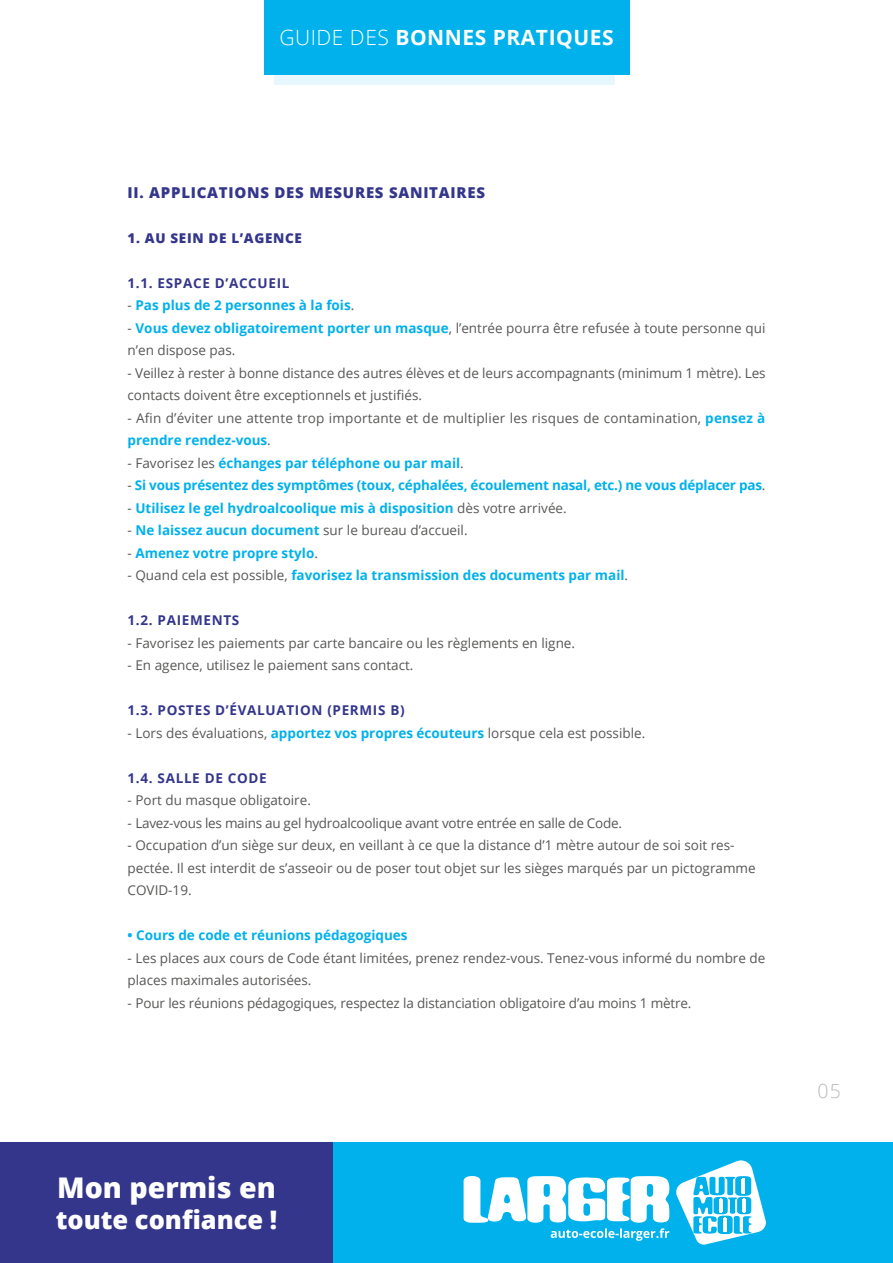
<style>
.page{position:relative;width:893px;height:1263px;background:#fff}
.page>*{position:absolute;margin:0;border:0;box-sizing:border-box;transform-origin:0 0}
.t1{font:800 28.5px "Open Sans";color:#fff}
.t2{font:800 25.5px "Open Sans";color:#fff}
.t3{font:700 21px "Open Sans";letter-spacing:.025em;color:#fff}
.t4{font:300 19.5px "Open Sans";color:#bcbcbc}
.t5{font:800 15px "Open Sans";letter-spacing:.05em;color:#34368c}
.t6{font:13.5px/22.5px "Open Sans";color:#575756}
.t7{font:700 13.5px "Open Sans";color:#00b1eb}
.t8{font:700 13.5px "Open Sans";letter-spacing:.05em;color:#34368c}
.t9{font:13.5px "Open Sans";letter-spacing:-.02em;color:#575756}
.t10{font:800 13.5px "Open Sans";letter-spacing:.05em;color:#34368c}
.s1{font-weight:300}
.s2{font-weight:400;color:#575756}
.s3{font-weight:700;color:#00b1eb}
</style>
<div class="page">
<svg style="left:274px;top:74px;width:341px;height:11px;background:#d1f0fb"></svg>
<div style="left:264px;top:0;width:365px;height:74px;background:#00b1eb"></div>
<div style="left:0;top:1143px;width:893px;height:120px;background:#00b1eb"></div>
<svg style="left:676px;top:1160px;width:90px;height:85px"></svg>
<svg style="left:464px;top:1176px;width:205px;height:65px"></svg>
<div style="left:0;top:1143px;width:333px;height:120px;background:#34368c"></div>
<h3 class="t3" style="left:279px;top:23px;width:336px"><span class="s1">GUIDE DES</span> BONNES PRATIQUES</h3>
<p class="t5" style="left:128px;top:181px;width:359px">II. APPLICATIONS DES MESURES SANITAIRES</p>
<p class="t10" style="left:128px;top:227px;width:176px">1. AU SEIN DE L’AGENCE</p>
<p class="t8" style="left:128px;top:273px;width:163px">1.1. ESPACE D’ACCUEIL</p>
<p class="t7" style="left:128px;top:296px;width:228px"><span class="s2">-</span> Pas plus de 2 personnes à la fois<span class="s2">.</span></p>
<p class="t6" style="left:128px;top:316px;width:639px">- <span class="s3">Vous devez obligatoirement porter un masque</span>, l’entrée pourra être refusée à toute personne qui n’en dispose pas.</p>
<p class="t6" style="left:128px;top:361px;width:640px">- Veillez à rester à bonne distance des autres élèves et de leurs accompagnants (minimum 1 mètre). Les contacts doivent être exceptionnels et justifiés.</p>
<p class="t6" style="left:128px;top:406px;width:639px">- Afin d’éviter une attente trop importante et de multiplier les risques de contamination, <span class="s3">pensez à prendre rendez-vous</span>.</p>
<p class="t7" style="left:128px;top:453px;width:338px"><span class="s2">- Favorisez les</span> échanges par téléphone ou par mail<span class="s2">.</span></p>
<p class="t7" style="left:128px;top:476px;width:639px"><span class="s2">-</span> Si vous présentez des symptômes (toux, céphalées, écoulement nasal, etc.) ne vous déplacer pas<span class="s2">.</span></p>
<p class="t7" style="left:128px;top:498px;width:441px"><span class="s2">-</span> Utilisez le gel hydroalcoolique mis à disposition <span class="s2">dès votre arrivée.</span></p>
<p class="t6" style="left:128px;top:519px;width:342px">- <span class="s3">Ne laissez aucun document</span> sur le bureau d’accueil.</p>
<p class="t7" style="left:128px;top:543px;width:192px"><span class="s2">-</span> Amenez votre propre stylo<span class="s2">.</span></p>
<p class="t7" style="left:128px;top:566px;width:502px"><span class="s2">- Quand cela est possible,</span> favorisez la transmission des documents par mail<span class="s2">.</span></p>
<p class="t8" style="left:128px;top:611px;width:113px">1.2. PAIEMENTS</p>
<p class="t6" style="left:128px;top:631px;width:449px">- Favorisez les paiements par carte bancaire ou les règlements en ligne.</p>
<p class="t6" style="left:128px;top:654px;width:287px">- En agence, utilisez le paiement sans contact.</p>
<p class="t8" style="left:128px;top:701px;width:279px">1.3. POSTES D’ÉVALUATION (PERMIS B)</p>
<p class="t6" style="left:128px;top:721px;width:519px">- Lors des évaluations, <span class="s3">apportez vos propres écouteurs</span> lorsque cela est possible.</p>
<p class="t8" style="left:128px;top:768px;width:141px">1.4. SALLE DE CODE</p>
<p class="t6" style="left:128px;top:789px;width:185px">- Port du masque obligatoire.</p>
<p class="t9" style="left:128px;top:813px;width:496px">- Lavez-vous les mains au gel hydroalcoolique avant votre entrée en salle de Code.</p>
<p class="t6" style="left:128px;top:834px;width:630px">- Occupation d’un siège sur deux, en veillant à ce que la distance d’1 mètre autour de soi soit res&shy;pectée. Il est interdit de s’asseoir ou de poser tout objet sur les sièges marqués par un pictogramme<br>COVID-19.</p>
<p class="t7" style="left:128px;top:926px;width:281px">• Cours de code et réunions pédagogiques</p>
<p class="t6" style="left:128px;top:946px;width:639px">- Les places aux cours de Code étant limitées, prenez rendez-vous. Tenez-vous informé du nombre de places maximales autorisées.</p>
<p class="t6" style="left:128px;top:991px;width:565px">- Pour les réunions pédagogiques, respectez la distanciation obligatoire d’au moins 1 mètre.</p>
<h1 class="t1" style="left:57px;top:1166px;width:220px">Mon permis en</h1>
<h2 class="t2" style="left:56px;top:1200px;width:223px">toute confiance !</h2>
<h3 class="t4" style="left:818px;top:1077px;width:25px">05</h3>
</div>
